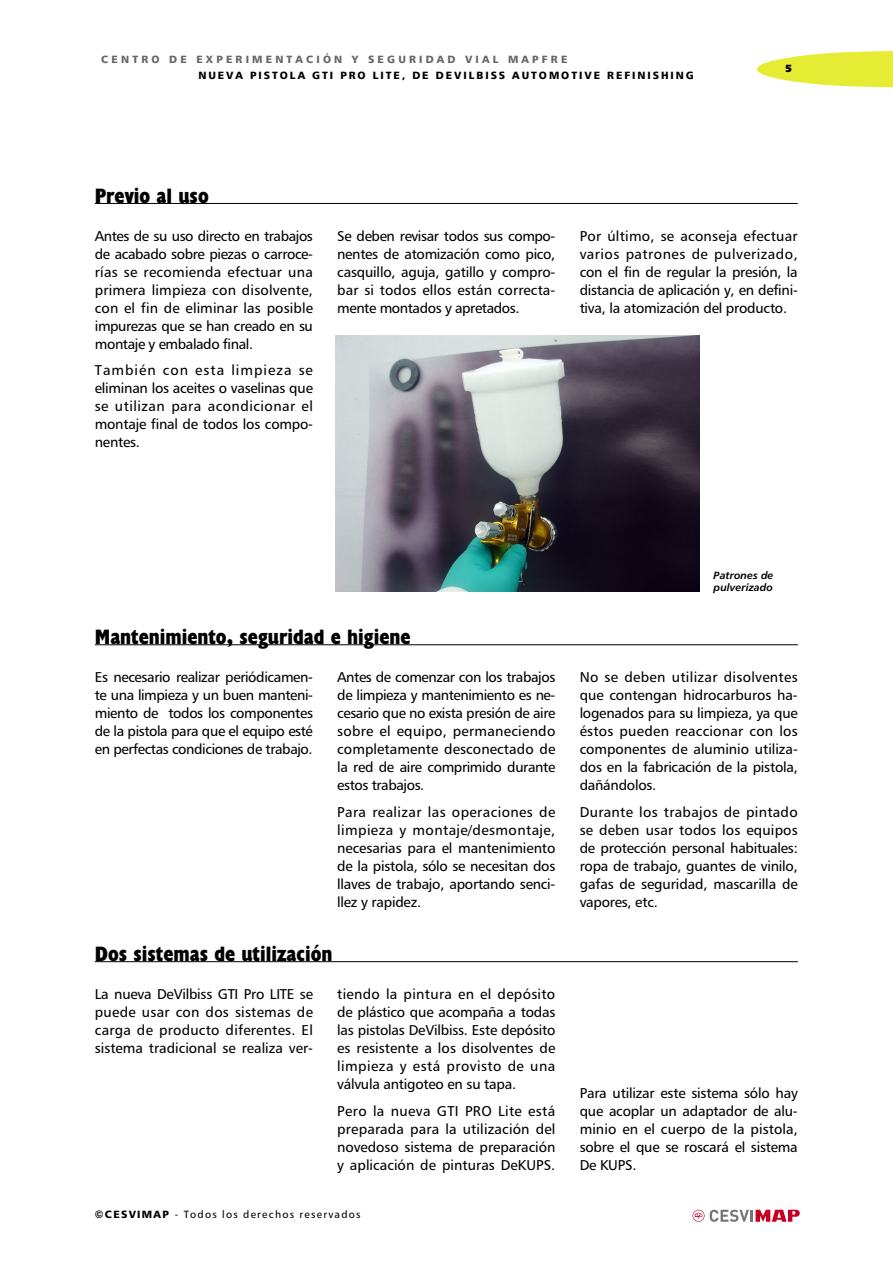
<style>
.page{position:relative;width:893px;height:1263px;background:#fff}
.page>*{position:absolute;margin:0;border:0;box-sizing:border-box;transform-origin:0 0}
.t1{font:700 condensed 21px "Humanist 521 BT Xtra";color:#000}
.t2{font:14.25px/18px "Humanist 777 BT Roman B";letter-spacing:-.015em;color:#000;text-align:justify}
.t3{font:10.5px "Humanist 777 BT Black B";letter-spacing:.185em;color:#000}
.t4{font:10.5px "Humanist 777 BT Black B";letter-spacing:.3em;color:#666}
.t5{font:10.5px "Humanist 777 BT Roman B";letter-spacing:.115em;color:#000}
.t6{font:10.5px/12.6px "Humanist 777 BT Bold Italic B";color:#000}
.t7{font:10.5px "Humanist 531 BT Ultra Black A";color:#000}
.s1{font-family:"Humanist 777 BT Black B"}
</style>
<div class="page">
<svg style="left:692px;top:1210px;width:12px;height:12px"></svg>
<svg style="left:710px;top:1210px;width:90px;height:12px"></svg>
<svg style="left:757px;top:51px;width:135px;height:36px"></svg>
<hr style="left:95px;top:203px;width:703px;height:1px;background:#000">
<hr style="left:95px;top:645px;width:703px;height:1px;background:#000">
<hr style="left:95px;top:961px;width:703px;height:1px;background:#000">
<img style="left:336px;top:335px;width:363px;height:257px">
<p class="t4" style="left:101px;top:55px;width:468px">CENTRO DE EXPERIMENTACIÓN Y SEGURIDAD VIAL MAPFRE</p>
<p class="t3" style="left:198px;top:71px;width:497px">NUEVA PISTOLA GTI PRO LITE, DE DEVILBISS AUTOMOTIVE REFINISHING</p>
<h1 class="t1" style="left:95px;top:189px;width:115px">Previo al uso</h1>
<p class="t7" style="left:785px;top:65px;width:9px">5</p>
<p class="t2" style="left:95px;top:228px;width:220px">Antes de su uso directo en trabajos de acabado sobre piezas o carroce&shy;rías se recomienda efectuar una primera limpieza con disolvente, con el fin de eliminar las posible impurezas que se han creado en su montaje y embalado final.</p>
<p class="t2" style="left:95px;top:363px;width:220px">También con esta limpieza se eliminan los aceites o vaselinas que se utilizan para acondicionar el montaje final de todos los compo&shy;nentes.</p>
<p class="t2" style="left:337px;top:228px;width:220px">Se deben revisar todos sus compo&shy;nentes de atomización como pico, casquillo, aguja, gatillo y compro&shy;bar si todos ellos están correcta&shy;mente montados y apretados.</p>
<p class="t2" style="left:580px;top:228px;width:220px">Por último, se aconseja efectuar varios patrones de pulverizado, con el fin de regular la presión, la distancia de aplicación y, en defini&shy;tiva, la atomización del producto.</p>
<p class="t6" style="left:713px;top:570px;width:61px">Patrones de pulverizado</p>
<h1 class="t1" style="left:95px;top:630px;width:317px">Mantenimiento, seguridad e higiene</h1>
<p class="t2" style="left:95px;top:669px;width:220px">Es necesario realizar periódicamen&shy;te una limpieza y un buen manteni&shy;miento de todos los componentes de la pistola para que el equipo esté en perfectas condiciones de trabajo.</p>
<p class="t2" style="left:337px;top:669px;width:220px">Antes de comenzar con los trabajos de limpieza y mantenimiento es ne&shy;cesario que no exista presión de aire sobre el equipo, permaneciendo completamente desconectado de la red de aire comprimido durante estos trabajos.</p>
<p class="t2" style="left:337px;top:804px;width:220px">Para realizar las operaciones de limpieza y montaje/desmontaje, necesarias para el mantenimiento de la pistola, sólo se necesitan dos llaves de trabajo, aportando senci&shy;llez y rapidez.</p>
<h1 class="t1" style="left:95px;top:947px;width:239px">Dos sistemas de utilización</h1>
<p class="t2" style="left:95px;top:986px;width:220px">La nueva DeVilbiss GTI Pro LITE se puede usar con dos sistemas de carga de producto diferentes. El sistema tradicional se realiza ver-</p>
<p class="t2" style="left:337px;top:986px;width:220px">tiendo la pintura en el depósito de plástico que acompaña a todas las pistolas DeVilbiss. Este depósito es resistente a los disolventes de limpieza y está provisto de una válvula antigoteo en su tapa.</p>
<p class="t2" style="left:337px;top:1103px;width:220px">Pero la nueva GTI PRO Lite está preparada para la utilización del novedoso sistema de preparación y aplicación de pinturas DeKUPS.</p>
<p class="t5" style="left:95px;top:1211px;width:267px"><span class="s1">©CESVIMAP</span> - Todos los derechos reservados</p>
<p class="t2" style="left:580px;top:669px;width:220px">No se deben utilizar disolventes que contengan hidrocarburos ha&shy;logenados para su limpieza, ya que éstos pueden reaccionar con los componentes de aluminio utiliza&shy;dos en la fabricación de la pistola, dañándolos.</p>
<p class="t2" style="left:580px;top:804px;width:220px">Durante los trabajos de pintado se deben usar todos los equipos de protección personal habituales: ropa de trabajo, guantes de vinilo, gafas de seguridad, mascarilla de vapores, etc.</p>
<p class="t2" style="left:580px;top:1085px;width:220px">Para utilizar este sistema sólo hay que acoplar un adaptador de alu&shy;minio en el cuerpo de la pistola, sobre el que se roscará el sistema De KUPS.</p>
</div>
